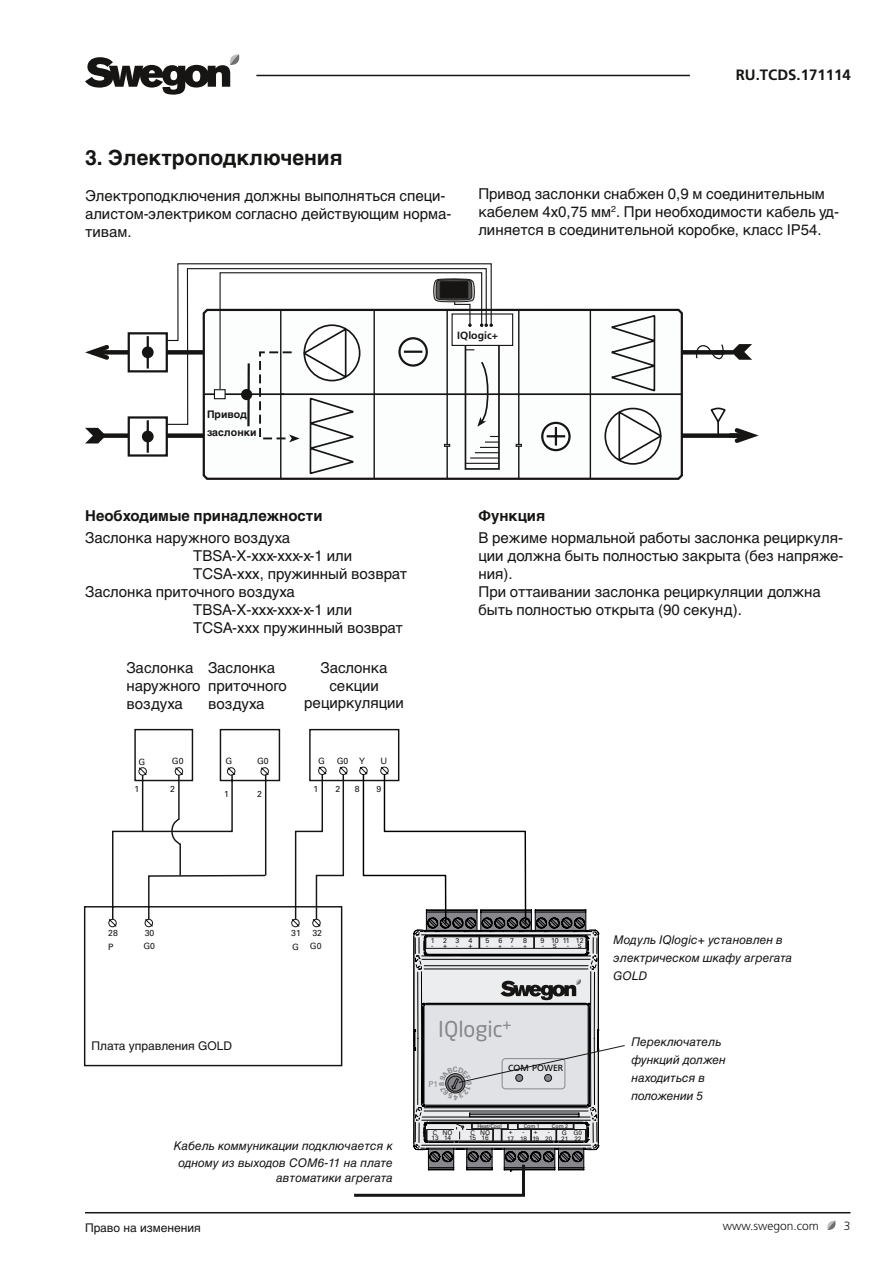
<style>
.page{position:relative;width:893px;height:1263px;background:#fff}
.page>*{position:absolute;margin:0;border:0;box-sizing:border-box;transform-origin:0 0}
.t1{font:21.75px "Neo Sans Std";color:#88878d}
.t2{font:700 21px "Helvetica Cyr";color:#161514}
.t3{font:15px/18px "Helvetica Cyr Upright";color:#161514}
.t4{font:700 15px "Helvetica Cyr";color:#161514}
.t5{font:700 15px "Frutiger";color:#161514}
.t6{font:12px/18px "Helvetica Cyr Inclined";color:#161514}
.t7{font:12px "Helvetica Cyr Upright";color:#161514}
.t8{font:300 12px "Frutiger";color:#161514}
.t9{font:700 10.5px/18px "Helvetica Cyr";color:#161514}
.t10{font:700 10.5px "Frutiger";color:#161514}
.t11{font:8.85px "Frutiger";color:#000}
.t12{font:8.7px "Univers";color:#161514}
.t13{font:8.25px "Univers";color:#88878d}
.t14{font:7.05px "Univers";letter-spacing:-.015em;color:#181013}
.t15{font:6.45px/5.2px "Univers";letter-spacing:-.015em;color:#181013}
.t16{font:5.85px "Univers";color:#181013}
.t17{font:5.25px "Univers";color:#181013}
.s1{font-size:5.85px}
</style>
<div class="page">
<hr style="left:256px;top:75px;width:434px;height:1px;background:#161514">
<svg style="left:85px;top:54px;width:154px;height:41px"></svg>
<hr style="left:85px;top:1212px;width:765px;height:1px;background:#161514">
<svg style="left:827px;top:1221px;width:8px;height:9px"></svg>
<div style="left:623px;top:350px;width:110px;height:5px;background:#161514"></div>
<div style="left:592px;top:433px;width:151px;height:5px;background:#161514"></div>
<div style="left:103px;top:433px;width:179px;height:5px;background:#161514"></div>
<div style="left:94px;top:350px;width:187px;height:5px;background:#161514"></div>
<svg style="left:201px;top:308px;width:483px;height:172px"></svg>
<hr style="left:446px;top:310px;width:2px;height:169px;background:#161514">
<hr style="left:280px;top:310px;width:1px;height:169px;background:#161514">
<hr style="left:373px;top:310px;width:2px;height:169px;background:#161514">
<hr style="left:518px;top:310px;width:1px;height:169px;background:#161514">
<hr style="left:280px;top:393px;width:401px;height:2px;background:#161514">
<svg style="left:304px;top:314px;width:356px;height:161px"></svg>
<hr style="left:590px;top:310px;width:1px;height:169px;background:#161514">
<svg style="left:85px;top:428px;width:21px;height:15px"></svg>
<svg style="left:605px;top:408px;width:56px;height:56px"></svg>
<div style="left:604px;top:408px;width:57px;height:57px;border:2px solid #161514;border-radius:50%"></div>
<svg style="left:618px;top:409px;width:45px;height:54px"></svg>
<svg style="left:85px;top:345px;width:28px;height:15px"></svg>
<svg style="left:731px;top:344px;width:21px;height:16px"></svg>
<svg style="left:127px;top:416px;width:42px;height:41px"></svg>
<div style="left:143px;top:432px;width:10px;height:9px;background:#161514;border-radius:50%"></div>
<div style="left:142px;top:431px;width:12px;height:11px;border:2px solid #161514;border-radius:50%"></div>
<svg style="left:127px;top:332px;width:39px;height:41px"></svg>
<div style="left:143px;top:348px;width:10px;height:9px;background:#161514;border-radius:50%"></div>
<div style="left:142px;top:346px;width:12px;height:12px;border:2px solid #161514;border-radius:50%"></div>
<svg style="left:710px;top:407px;width:49px;height:36px"></svg>
<svg style="left:696px;top:344px;width:29px;height:16px"></svg>
<div style="left:714px;top:350px;width:10px;height:5px;background:#161514"></div>
<svg style="left:166px;top:263px;width:326px;height:162px"></svg>
<svg style="left:219px;top:272px;width:353px;height:199px"></svg>
<svg style="left:84px;top:729px;width:316px;height:338px"></svg>
<svg style="left:108px;top:766px;width:517px;height:431px"></svg>
<h2 class="t2" style="left:85px;top:146px;width:259px">3. Электроподключения</h2>
<p class="t3" style="left:85px;top:187px;width:368px">Электроподключения должны выполняться специ&shy;алистом-электриком согласно действующим норма&shy;тивам.</p>
<p class="t5" style="left:736px;top:66px;width:117px">RU.TCDS.171114</p>
<p class="t3" style="left:478px;top:185px;width:362px">Привод заслонки снабжен 0,9 м соединительным кабелем 4x0,75 мм<sup>2</sup>. При необходимости кабель уд&shy;линяется в соединительной коробке, класс IP54.</p>
<p class="t9" style="left:207px;top:405px;width:51px">Привод заслонки</p>
<p class="t4" style="left:85px;top:507px;width:239px">Необходимые принадлежности</p>
<p class="t3" style="left:85px;top:529px;width:207px">Заслонка наружного воздуха</p>
<p class="t3" style="left:193px;top:547px;width:160px">TBSA-X-xxx-xxx-x-1 или</p>
<p class="t3" style="left:193px;top:565px;width:215px">TCSA-xxx, пружинный возврат</p>
<p class="t3" style="left:85px;top:583px;width:211px">Заслонка приточного воздуха</p>
<p class="t3" style="left:193px;top:601px;width:160px">TBSA-X-xxx-xxx-x-1 или</p>
<p class="t3" style="left:193px;top:619px;width:211px">TCSA-xxx пружинный возврат</p>
<p class="t3" style="left:126px;top:659px;width:76px">Заслонка наружного воздуха</p>
<p class="t3" style="left:304px;top:659px;width:101px;line-height:17.2px;text-align:center">Заслонка секции рециркуляции</p>
<p class="t3" style="left:208px;top:659px;width:80px">Заслонка приточного воздуха</p>
<p class="t12" style="left:138px;top:756px;width:8px">G</p>
<p class="t12" style="left:172px;top:756px;width:13px">G0</p>
<p class="t12" style="left:318px;top:756px;width:8px">G</p>
<p class="t12" style="left:337px;top:756px;width:30px">G0 Y</p>
<p class="t12" style="left:380px;top:756px;width:8px">U</p>
<p class="t12" style="left:226px;top:756px;width:8px">G</p>
<p class="t12" style="left:257px;top:756px;width:13px">G0</p>
<p class="t12" style="left:135px;top:783px;width:6px">1</p>
<p class="t12" style="left:170px;top:783px;width:6px">2</p>
<p class="t12" style="left:314px;top:783px;width:6px">1</p>
<p class="t12" style="left:335px;top:783px;width:6px">2</p>
<p class="t12" style="left:355px;top:783px;width:6px">8</p>
<p class="t12" style="left:376px;top:783px;width:6px">9</p>
<p class="t12" style="left:224px;top:788px;width:6px">1</p>
<p class="t12" style="left:257px;top:788px;width:6px">2</p>
<p class="t10" style="left:457px;top:329px;width:42px">IQlogic+</p>
<p class="t4" style="left:478px;top:507px;width:68px">Функция</p>
<p class="t3" style="left:478px;top:529px;width:367px">В режиме нормальной работы заслонка рециркуля&shy;ции должна быть полностью закрыта (без напряже&shy;ния).<br>При оттаивании заслонка рециркуляции должна быть полностью открыта (90 секунд).</p>
<p class="t12" style="left:108px;top:928px;width:11px">28</p>
<p class="t12" style="left:145px;top:927px;width:11px">30</p>
<p class="t12" style="left:291px;top:928px;width:11px">31</p>
<p class="t12" style="left:312px;top:927px;width:11px">32</p>
<p class="t12" style="left:108px;top:941px;width:7px">P</p>
<p class="t12" style="left:143px;top:941px;width:13px">G0</p>
<p class="t12" style="left:292px;top:941px;width:8px">G</p>
<p class="t12" style="left:310px;top:941px;width:13px">G0</p>
<p class="t14" style="left:431px;top:936px;width:30px">123</p>
<p class="t14" style="left:468px;top:936px;width:5px">4</p>
<p class="t14" style="left:485px;top:936px;width:5px">5</p>
<p class="t14" style="left:498px;top:936px;width:17px">6 7</p>
<p class="t14" style="left:523px;top:936px;width:5px">8</p>
<p class="t14" style="left:540px;top:936px;width:45px">9 10 11 12</p>
<p class="t14" style="left:431px;top:941px;width:29px">-+-</p>
<p class="t14" style="left:468px;top:941px;width:6px">+</p>
<p class="t14" style="left:486px;top:941px;width:17px">- <span class="s1">+</span></p>
<p class="t16" style="left:524px;top:942px;width:5px">+</p>
<p class="t14" style="left:511px;top:941px;width:4px">-</p>
<p class="t14" style="left:542px;top:941px;width:16px">- <span class="s1">S</span></p>
<p class="t14" style="left:567px;top:941px;width:16px">- <span class="s1">S</span></p>
<p class="t6" style="left:613px;top:931px;width:181px">Модуль IQlogic+ установлен в электрическом шкафу агрегата<br>GOLD</p>
<p class="t7" style="left:91px;top:1039px;width:142px">Плата управления GOLD</p>
<h1 class="t1" style="left:438px;top:1016px;width:76px">IQlogic<sup>+</sup></h1>
<p class="t13" style="left:429px;top:1079px;width:11px">P1</p>
<p class="t11" style="left:508px;top:1063px;width:57px">COM POWER</p>
<p class="t6" style="left:631px;top:1032px;width:96px">Переключатель функций должен находиться в положении 5</p>
<p class="t17" style="left:477px;top:1122px;width:26px">Heat/Cool</p>
<p class="t17" style="left:524px;top:1122px;width:18px">Com 1</p>
<p class="t17" style="left:552px;top:1122px;width:18px">Com 2</p>
<p class="t6" style="left:174px;top:1137px;width:221px;line-height:17.2px;text-align:center">Кабель коммуникации подключается к одному из выходов COM6-11 на плате</p>
<p class="t6" style="left:276px;top:1169px;width:118px">автоматики агрегата</p>
<p class="t15" style="left:431px;top:1130px;width:9px">C<br>13</p>
<p class="t15" style="left:443px;top:1130px;width:12px">NO<br>14</p>
<p class="t15" style="left:469px;top:1130px;width:9px">C<br>15</p>
<p class="t15" style="left:480px;top:1130px;width:12px">NO<br>16</p>
<p class="t15" style="left:507px;top:1129px;width:9px;line-height:6.3px">+<br>17</p>
<p class="t15" style="left:520px;top:1129px;width:9px;line-height:6.3px;text-align:center">-<br>18</p>
<p class="t15" style="left:532px;top:1129px;width:8px;line-height:6.3px">+<br>19</p>
<p class="t15" style="left:545px;top:1129px;width:9px;line-height:6.3px;text-align:center">-<br>20</p>
<p class="t15" style="left:561px;top:1130px;width:9px;line-height:5.7px">G<br>21</p>
<p class="t15" style="left:574px;top:1130px;width:10px;line-height:5.7px">G0<br>22</p>
<p class="t7" style="left:85px;top:1221px;width:117px">Право на изменения</p>
<p class="t8" style="left:723px;top:1219px;width:98px">www.swegon.com</p>
<p class="t8" style="left:844px;top:1219px;width:8px">3</p>
</div>
